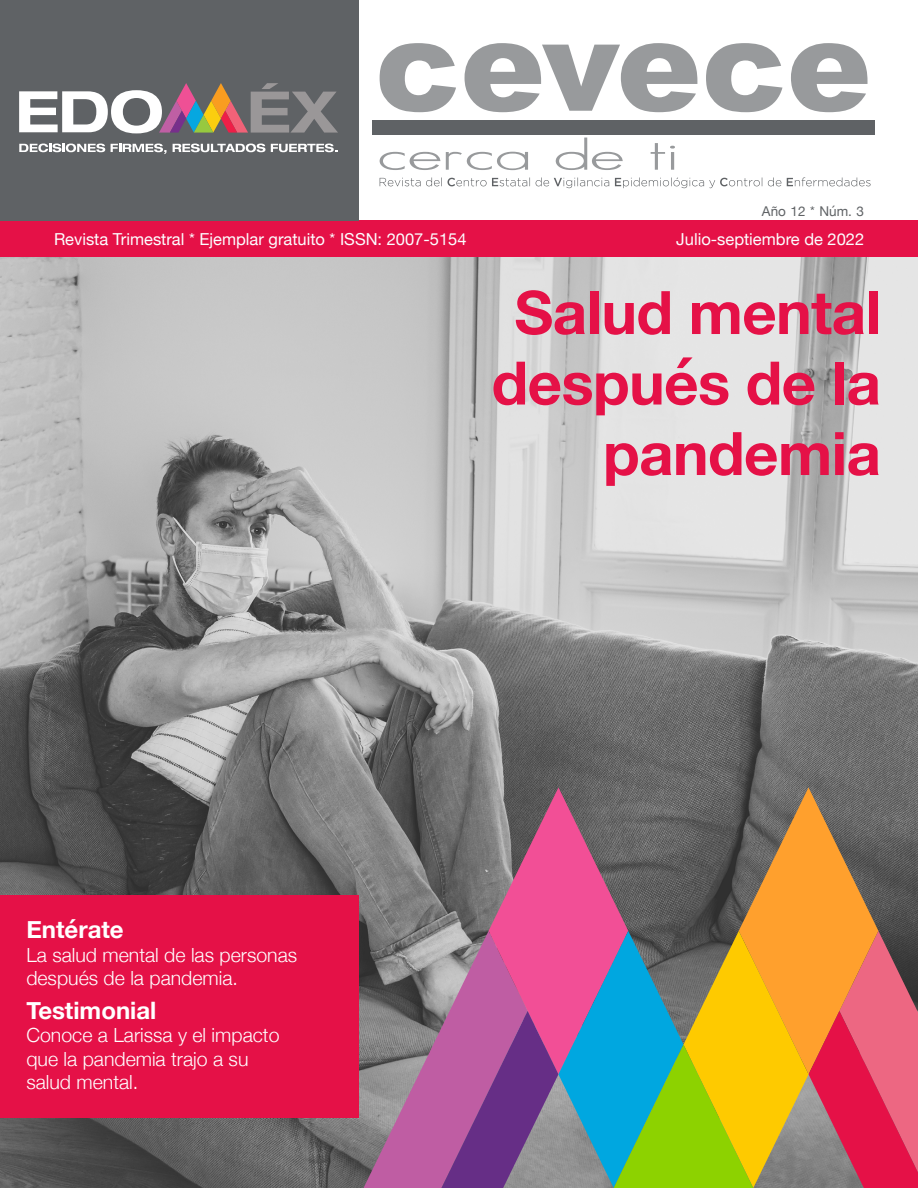
<style>
.page{position:relative;width:918px;height:1188px;background:#fff}
.page>*{position:absolute;margin:0;border:0;box-sizing:border-box;transform-origin:0 0}
.t1{font:700 60px/70.5px "Helvetica Neue";letter-spacing:-.01em;color:#e51147;text-align:right}
.t2{font:700 24px "Helvetica Neue";color:#fff}
.t3{font:300 19.5px/23.4px "Helvetica Neue";color:#fff}
.t4{font:16.5px "Helvetica Neue";color:#fcfeff}
.t5{font:13.5px "Helvetica Neue";color:#5f6265}
</style>
<div class="page">
<img style="left:0;top:257px;width:918px;height:931px">
<div style="left:0;top:220px;width:918px;height:37px;background:#e51147"></div>
<div style="left:0;top:0;width:358px;height:220px;background:#5f6265"></div>
<svg style="left:19px;top:144px;width:86px;height:8px"></svg>
<svg style="left:111px;top:144px;width:55px;height:10px"></svg>
<svg style="left:173px;top:144px;width:92px;height:8px"></svg>
<svg style="left:271px;top:144px;width:66px;height:8px"></svg>
<svg style="left:19px;top:83px;width:319px;height:50px"></svg>
<svg style="left:364px;top:787px;width:554px;height:401px"></svg>
<svg style="left:380px;top:138px;width:295px;height:32px"></svg>
<svg style="left:380px;top:43px;width:488px;height:69px"></svg>
<div style="left:372px;top:120px;width:503px;height:14px;background:#5f6265"></div>
<svg style="left:380px;top:177px;width:491px;height:11px"></svg>
<div style="left:0;top:895px;width:358px;height:223px;background:#e51147"></div>
<p class="t5" style="left:762px;top:201px;width:104px">Año 12 * Núm. 3</p>
<p class="t4" style="left:54px;top:227px;width:414px">Revista Trimestral * Ejemplar gratuito * ISSN: 2007-5154</p>
<p class="t4" style="left:676px;top:227px;width:189px">Julio-septiembre de 2022</p>
<p class="t2" style="left:26px;top:911px;width:99px">Entérate</p>
<p class="t3" style="left:26px;top:942px;width:272px">La salud mental de las personas después de la pandemia.</p>
<p class="t2" style="left:26px;top:991px;width:132px">Testimonial</p>
<p class="t3" style="left:26px;top:1022px;width:255px">Conoce a Larissa y el impacto que la pandemia trajo a su salud mental.</p>
<h1 class="t1" style="left:492px;top:279px;width:391px">Salud mental después de la pandemia</h1>
</div>
